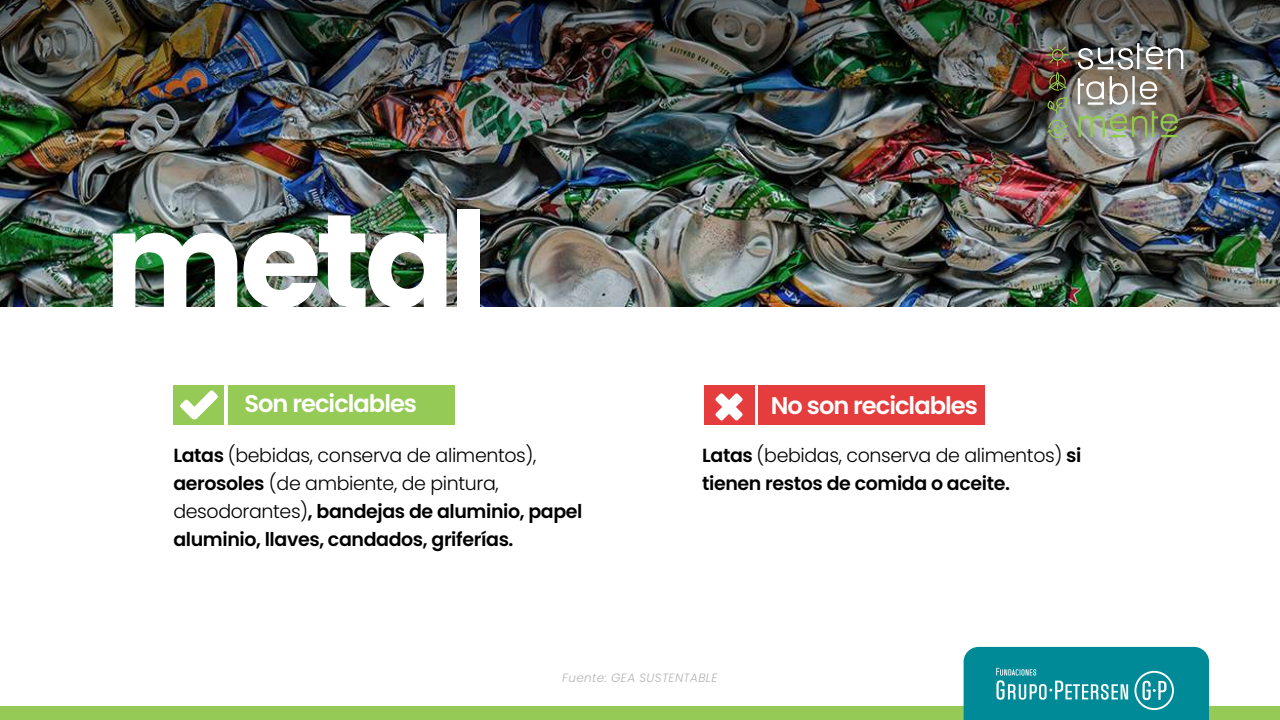
<style>
.page{position:relative;width:1280px;height:720px;background:#fff}
.page>*{position:absolute;margin:0;border:0;box-sizing:border-box;transform-origin:0 0}
.t1{font:700 132.6px "Poppins";letter-spacing:-.04em;color:#fff}
.t2{font:600 24.1px "Poppins";letter-spacing:-.04em;color:#fff}
.t3{font:600 19px/28px "Poppins";letter-spacing:-.02em;color:#000}
.t4{font:italic 300 12px "Poppins";letter-spacing:.03em;color:#b3b3b3}
.s1{font-weight:300}
</style>
<div class="page">
<div style="left:0;top:707px;width:1280px;height:13px;background:#96ca56"></div>
<img style="left:0;top:146px;width:1280px;height:161px">
<img style="left:0;top:0;width:1280px;height:146px">
<div style="left:228px;top:386px;width:226px;height:39px;background:#96ca56"></div>
<div style="left:173px;top:386px;width:51px;height:39px;background:#96ca56"></div>
<svg style="left:180px;top:390px;width:38px;height:30px"></svg>
<div style="left:704px;top:386px;width:51px;height:39px;background:#e53c3d"></div>
<div style="left:759px;top:386px;width:226px;height:39px;background:#e53c3d"></div>
<svg style="left:715px;top:393px;width:28px;height:28px"></svg>
<svg style="left:964px;top:647px;width:245px;height:73px;background:#14929e"></svg>
<svg style="left:1046px;top:43px;width:23px;height:23px"></svg>
<svg style="left:1047px;top:97px;width:21px;height:17px"></svg>
<svg style="left:1047px;top:120px;width:21px;height:18px"></svg>
<svg style="left:1049px;top:72px;width:18px;height:19px"></svg>
<svg style="left:1078px;top:43px;width:105px;height:27px"></svg>
<svg style="left:1078px;top:78px;width:26px;height:26px"></svg>
<hr style="left:1088px;top:102px;width:15px;height:3px;background:#fff">
<svg style="left:1110px;top:76px;width:18px;height:29px"></svg>
<hr style="left:1132px;top:76px;width:3px;height:28px;background:#fff">
<hr style="left:1140px;top:102px;width:16px;height:3px;background:#fff">
<svg style="left:1140px;top:81px;width:17px;height:18px"></svg>
<svg style="left:1079px;top:111px;width:99px;height:26px;background:#8c9871"></svg>
<h1 class="t1" style="left:105px;top:184px;width:385px">metal</h1>
<p class="t2" style="left:245px;top:390px;width:174px">Son reciclables</p>
<p class="t3" style="left:173px;top:442px;width:411px">Latas <span class="s1">(bebidas, conserva de alimentos), </span>aerosoles <span class="s1">(de ambiente, de pintura, desodorantes)</span>, bandejas de aluminio, papel aluminio, llaves, candados, griferías.</p>
<p class="t2" style="left:771px;top:392px;width:208px">No son reciclables</p>
<p class="t3" style="left:702px;top:442px;width:381px">Latas <span class="s1">(bebidas, conserva de alimentos)</span> si tienen restos de comida o aceite.</p>
<p class="t4" style="left:562px;top:671px;width:157px">Fuente: GEA SUSTENTABLE</p>
</div>
